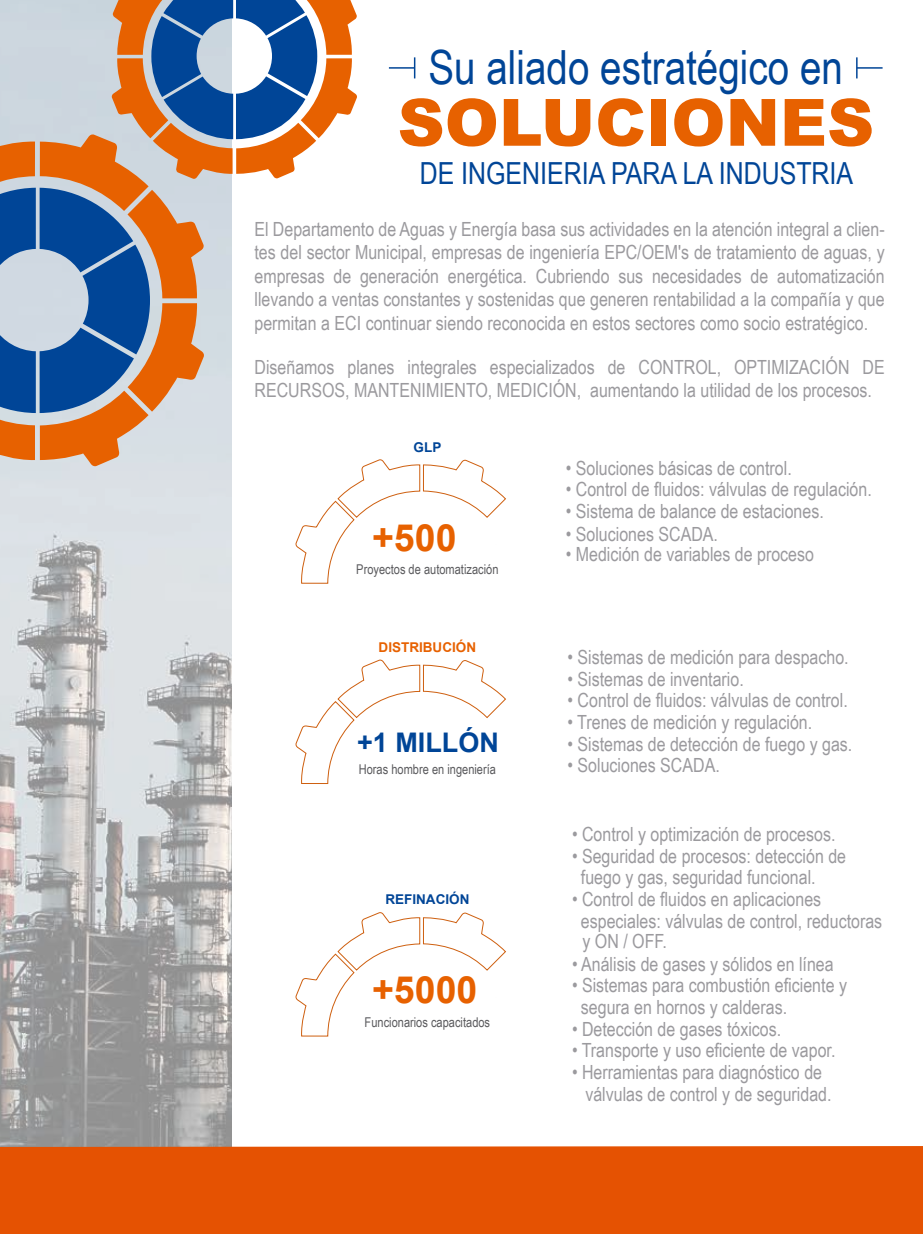
<style>
.page{position:relative;width:923px;height:1234px;background:#fff}
.page>*{position:absolute;margin:0;border:0;box-sizing:border-box;transform-origin:0 0}
.t1{font:47.1px "Arial Narrow";color:#004597}
.t2{font:700 37.5px "Arial";color:#e76100}
.t3{font:30.45px "Arial Narrow";color:#004597}
.t4{font:700 27px "Arial";color:#004597}
.t5{font:19.5px/23.4px "Arial Narrow";color:#9b9a9e}
.t6{font:13.5px "Arial Narrow";color:#5a5a5d}
.t7{font:700 13.5px "Arial";color:#004597}
.t8{font:700 13.5px "Arial";color:#e76100}
</style>
<div class="page">
<img style="left:0;top:583px;width:232px;height:562px">
<svg style="left:598px;top:98px;width:45px;height:48px"></svg>
<div style="left:651px;top:99px;width:14px;height:47px;background:#e76100"></div>
<svg style="left:674px;top:98px;width:48px;height:48px"></svg>
<svg style="left:730px;top:99px;width:45px;height:47px"></svg>
<svg style="left:784px;top:98px;width:87px;height:48px"></svg>
<hr style="left:857px;top:67px;width:25px;height:2px;background:#004597">
<svg style="left:856px;top:57px;width:1px;height:21px"></svg>
<div style="left:0;top:1145px;width:923px;height:88px;background:#e55202"></div>
<svg style="left:0;top:0;width:590px;height:583px"></svg>
<svg style="left:295px;top:659px;width:211px;height:124px"></svg>
<svg style="left:295px;top:912px;width:211px;height:124px"></svg>
<h1 class="t1" style="left:428px;top:33px;width:416px">Su aliado estratégico en</h1>
<h3 class="t3" style="left:420px;top:151px;width:435px">DE INGENIERIA PARA LA INDUSTRIA</h3>
<p class="t5" style="left:254px;top:216px;width:632px;text-align:justify">El Departamento de Aguas y Energía basa sus actividades en la atención integral a clien&shy;tes del sector Municipal, empresas de ingeniería EPC/OEM's de tratamiento de aguas, y empresas de generación energética. Cubriendo sus necesidades de automatización llevando a ventas constantes y sostenidas que generen rentabilidad a la compañía y que permitan a ECI continuar siendo reconocida en estos sectores como socio estratégico.</p>
<p class="t5" style="left:254px;top:354px;width:631px">Diseñamos planes integrales especializados de CONTROL, OPTIMIZACIÓN DE<br>RECURSOS, MANTENIMIENTO, MEDICIÓN, aumentando la utilidad de los procesos.</p>
<p class="t7" style="left:414px;top:438px;width:29px">GLP</p>
<h2 class="t2" style="left:372px;top:512px;width:86px">+500</h2>
<p class="t6" style="left:356px;top:559px;width:144px">Proyectos de automatización</p>
<p class="t8" style="left:379px;top:638px;width:99px">DISTRIBUCIÓN</p>
<h3 class="t4" style="left:357px;top:724px;width:143px">+1 MILLÓN</h3>
<p class="t6" style="left:359px;top:759px;width:139px">Horas hombre en ingeniería</p>
<p class="t7" style="left:385px;top:890px;width:85px">REFINACIÓN</p>
<h2 class="t2" style="left:372px;top:965px;width:107px">+5000</h2>
<p class="t6" style="left:364px;top:1011px;width:127px">Funcionarios capacitados</p>
<p class="t5" style="left:566px;top:455px;width:228px">• Soluciones básicas de control.</p>
<p class="t5" style="left:566px;top:477px;width:308px">• Control de fluidos: válvulas de regulación.</p>
<p class="t5" style="left:566px;top:498px;width:260px">• Sistema de balance de estaciones.</p>
<p class="t5" style="left:566px;top:521px;width:154px">• Soluciones SCADA.</p>
<p class="t5" style="left:566px;top:542px;width:250px">• Medición de variables de proceso</p>
<p class="t5" style="left:567px;top:644px;width:283px">• Sistemas de medición para despacho.</p>
<p class="t5" style="left:567px;top:666px;width:178px">• Sistemas de inventario.</p>
<p class="t5" style="left:567px;top:688px;width:282px">• Control de fluidos: válvulas de control.</p>
<p class="t5" style="left:567px;top:709px;width:246px">• Trenes de medición y regulación.</p>
<p class="t5" style="left:567px;top:731px;width:286px">• Sistemas de detección de fuego y gas.</p>
<p class="t5" style="left:567px;top:752px;width:154px">• Soluciones SCADA.</p>
<p class="t5" style="left:572px;top:821px;width:265px">• Control y optimización de procesos.</p>
<p class="t5" style="left:581px;top:844px;width:267px;line-height:21.6px;text-indent:-9px">• Seguridad de procesos: detección de fuego y gas, seguridad funcional.</p>
<p class="t5" style="left:581px;top:887px;width:303px;line-height:20.9px;text-indent:-9px">• Control de fluidos en aplicaciones especiales: válvulas de control, reductoras y ON / OFF.</p>
<p class="t5" style="left:572px;top:951px;width:263px">• Análisis de gases y sólidos en línea</p>
<p class="t5" style="left:581px;top:973px;width:267px;line-height:21.6px;text-indent:-9px">• Sistemas para combustión eficiente y segura en hornos y calderas.</p>
<p class="t5" style="left:572px;top:1016px;width:211px">• Detección de gases tóxicos.</p>
<p class="t5" style="left:572px;top:1037px;width:265px">• Transporte y uso eficiente de vapor.</p>
<p class="t5" style="left:585px;top:1060px;width:248px;line-height:21.6px;text-indent:-13px">• Herramientas para diagnóstico de válvulas de control y de seguridad.</p>
</div>
